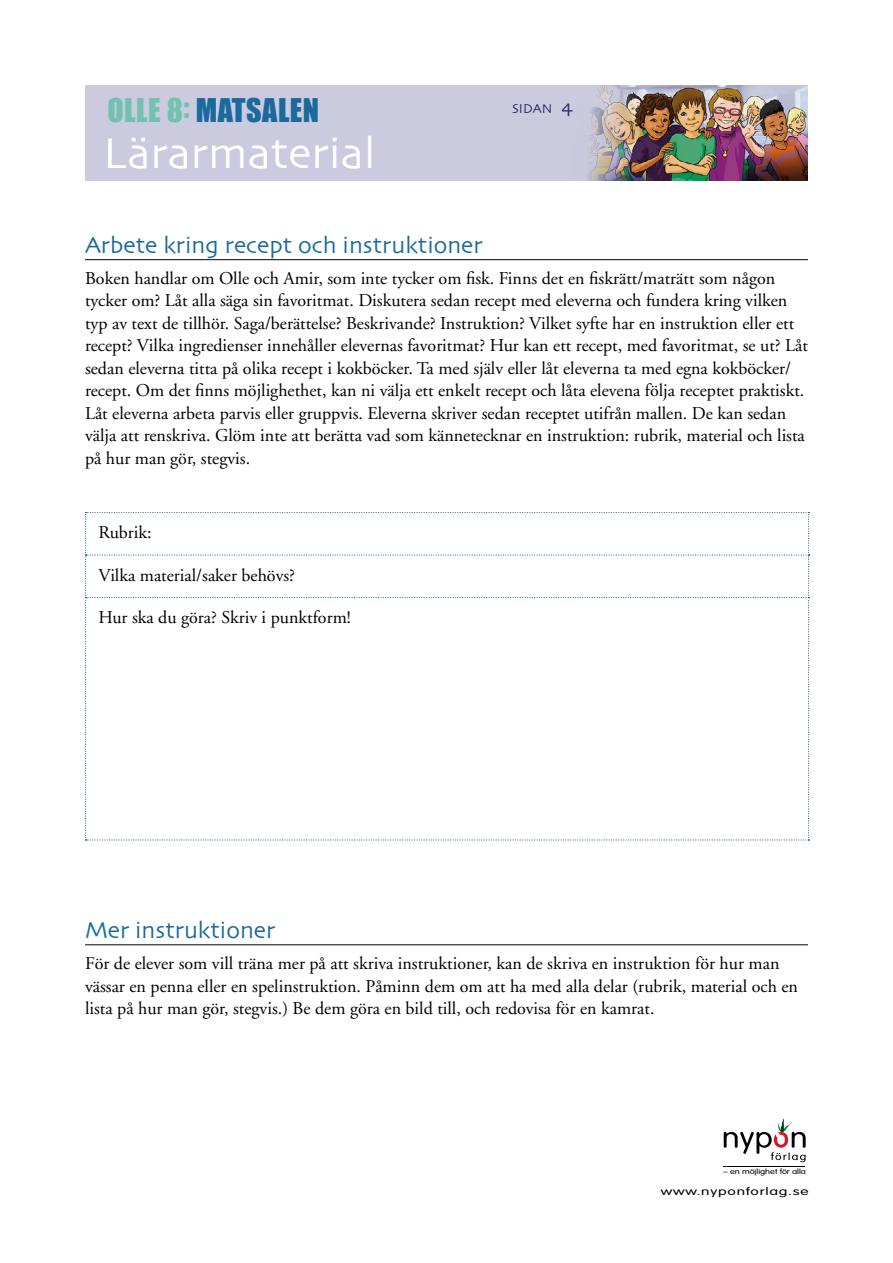
<style>
.page{position:relative;width:893px;height:1263px;background:#fff}
.page>*{position:absolute;margin:0;border:0;box-sizing:border-box;transform-origin:0 0}
.t1{font:45px "Skia";color:#fff}
.t2{font:30px "Impact";letter-spacing:.015em;color:#1a6a9d}
.t3{font:24px "Skia";color:#1a6a9d}
.t4{font:18px/22.5px "Adobe Garamond";color:#000}
.t5{font:13.5px "Skia";color:#2d2964}
.t6{font:300 10.5px "VAG Rounded";letter-spacing:.05em;color:#000;scale:1.48 1}
.t7{font:300 7.2px "VAG Rounded";letter-spacing:-.005em;color:#000;scale:1.28 1}
.s1{color:#72c2b0}
.s2{font-size:19.5px}
</style>
<div class="page">
<div style="left:85px;top:85px;width:723px;height:95px;background:#cbcadf"></div>
<img style="left:587px;top:85px;width:221px;height:95px">
<svg style="left:724px;top:1118px;width:82px;height:44px"></svg>
<hr style="left:724px;top:1167px;width:81px;height:1px;background:#000">
<hr style="left:85px;top:259px;width:723px;height:1px;background:#000">
<hr style="left:85px;top:944px;width:723px;height:1px;background:#000">
<svg style="left:85px;top:512px;width:724px;height:328px"></svg>
<h2 class="t2" style="left:107px;top:86px;width:213px"><span class="s1">OLLE 8:</span> MATSALEN</h2>
<h1 class="t1" style="left:103px;top:126px;width:274px">Lärarmaterial</h1>
<p class="t5" style="left:512px;top:101px;width:62px">SIDAN <span class="s2">4</span></p>
<h3 class="t3" style="left:85px;top:231px;width:399px">Arbete kring recept och instruktioner</h3>
<p class="t4" style="left:85px;top:267px;width:724px">Boken handlar om Olle och Amir, som inte tycker om fisk. Finns det en fiskrätt/maträtt som någon tycker om? Låt alla säga sin favoritmat. Diskutera sedan recept med eleverna och fundera kring vilken typ av text de tillhör. Saga/berättelse? Beskrivande? Instruktion? Vilket syfte har en instruktion eller ett recept? Vilka ingredienser innehåller elevernas favoritmat? Hur kan ett recept, med favoritmat, se ut? Låt sedan eleverna titta på olika recept i kokböcker. Ta med själv eller låt eleverna ta med egna kokböcker/ recept. Om det finns möjlighethet, kan ni välja ett enkelt recept och låta elevena följa receptet praktiskt.<br>Låt eleverna arbeta parvis eller gruppvis. Eleverna skriver sedan receptet utifrån mallen. De kan sedan välja att renskriva. Glöm inte att berätta vad som kännetecknar en instruktion: rubrik, material och lista på hur man gör, stegvis.</p>
<p class="t4" style="left:98px;top:522px;width:55px">Rubrik:</p>
<p class="t4" style="left:98px;top:564px;width:198px">Vilka material/saker behövs?</p>
<p class="t4" style="left:98px;top:607px;width:254px">Hur ska du göra? Skriv i punktform!</p>
<h3 class="t3" style="left:85px;top:916px;width:192px">Mer instruktioner</h3>
<p class="t4" style="left:85px;top:952px;width:714px">För de elever som vill träna mer på att skriva instruktioner, kan de skriva en instruktion för hur man vässar en penna eller en spelinstruktion. Påminn dem om att ha med alla delar (rubrik, material och en lista på hur man gör, stegvis.) Be dem göra en bild till, och redovisa för en kamrat.</p>
<p class="t7" style="left:723px;top:1167px;width:66px">– en möjlighet för alla</p>
<p class="t6" style="left:661px;top:1185px;width:101px">www.nyponforlag.se</p>
</div>
